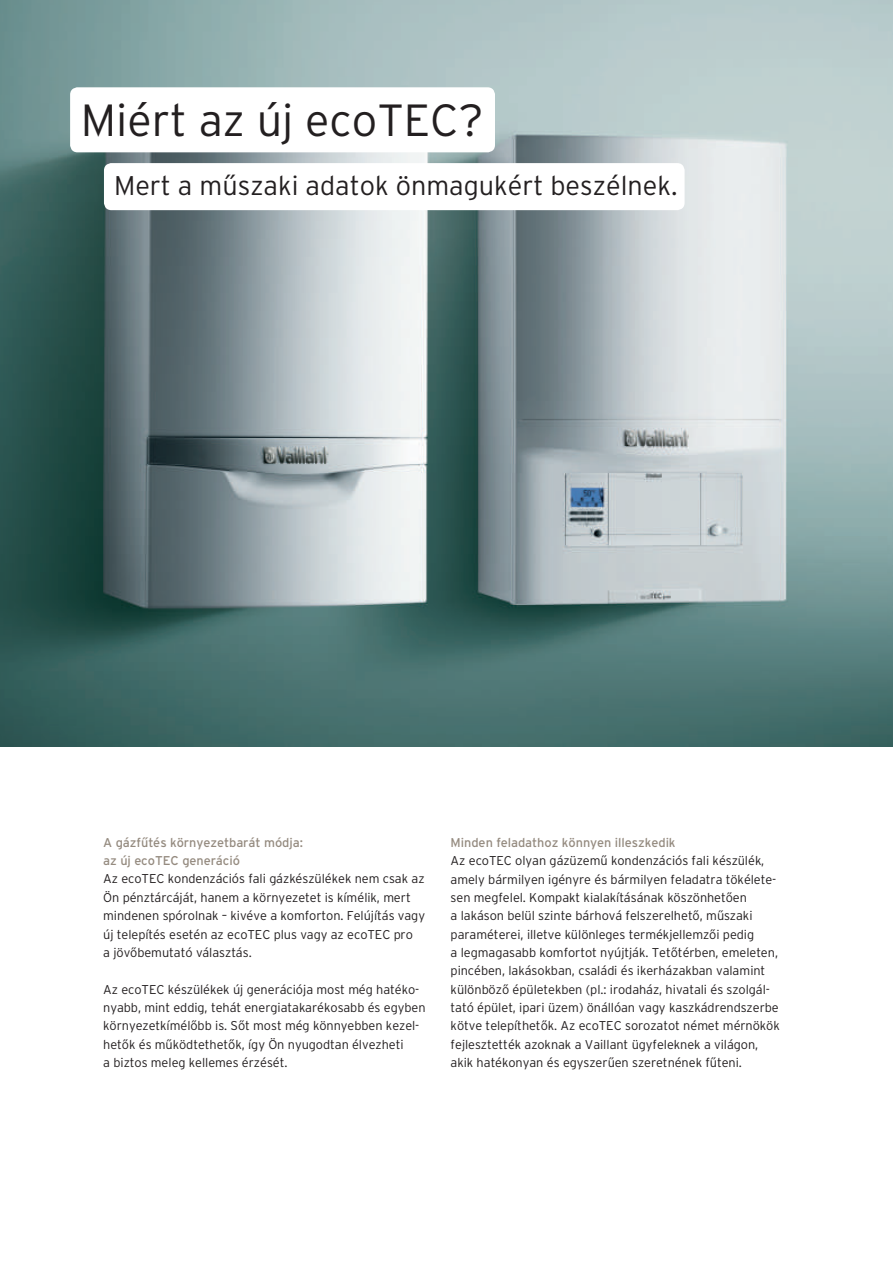
<style>
.page{position:relative;width:893px;height:1263px;background:#fff}
.page>*{position:absolute;margin:0;border:0;box-sizing:border-box;transform-origin:0 0}
.t1{font:300 45px "Interstate OT";color:#231f20}
.t2{font:300 27px "Interstate OT";color:#231f20}
.t3{font:300 12.75px/18.3px "Interstate OT";color:#231f20}
.t4{font:12.75px/18.3px "Interstate OT";color:#958b80}
</style>
<div class="page">
<img style="left:0;top:0;width:893px;height:746px">
<div style="left:70px;top:87px;width:425px;height:65px;background:#fff;border-radius:7px"></div>
<div style="left:104px;top:163px;width:581px;height:47px;background:#fff;border-radius:7px"></div>
<h1 class="t1" style="left:81px;top:103px;width:404px">Miért az új ecoTEC?</h1>
<h2 class="t2" style="left:114px;top:175px;width:565px">Mert a műszaki adatok önmagukért beszélnek.</h2>
<p class="t4" style="left:103px;top:834px;width:201px">A gázfűtés környezetbarát módja: az új ecoTEC generáció</p>
<p class="t3" style="left:103px;top:871px;width:323px">Az ecoTEC kondenzációs fali gázkészülékek nem csak az Ön pénztárcáját, hanem a környezetet is kímélik, mert mindenen spórolnak – kivéve a komforton. Felújítás vagy új telepítés esetén az ecoTEC plus vagy az ecoTEC pro<br>a jövőbemutató választás.</p>
<p class="t3" style="left:103px;top:981px;width:324px">Az ecoTEC készülékek új generációja most még hatéko&shy;nyabb, mint eddig, tehát energiatakarékosabb és egyben környezetkímélőbb is. Sőt most még könnyebben kezel&shy;hetők és működtethetők, így Ön nyugodtan élvezheti<br>a biztos meleg kellemes érzését.</p>
<p class="t4" style="left:451px;top:834px;width:226px">Minden feladathoz könnyen illeszkedik</p>
<p class="t3" style="left:451px;top:852px;width:331px">Az ecoTEC olyan gázüzemű kondenzációs fali készülék, amely bármilyen igényre és bármilyen feladatra tökélete&shy;sen megfelel. Kompakt kialakításának köszönhetően<br>a lakáson belül szinte bárhová felszerelhető, műszaki paraméterei, illetve különleges termékjellemzői pedig<br>a legmagasabb komfortot nyújtják. Tetőtérben, emeleten, pincében, lakásokban, családi és ikerházakban valamint különböző épületekben (pl.: irodaház, hivatali és szolgál&shy;tató épület, ipari üzem) önállóan vagy kaszkádrendszerbe kötve telepíthetők. Az ecoTEC sorozatot német mérnökök fejlesztették azoknak a Vaillant ügyfeleknek a világon, akik hatékonyan és egyszerűen szeretnének fűteni.</p>
</div>
